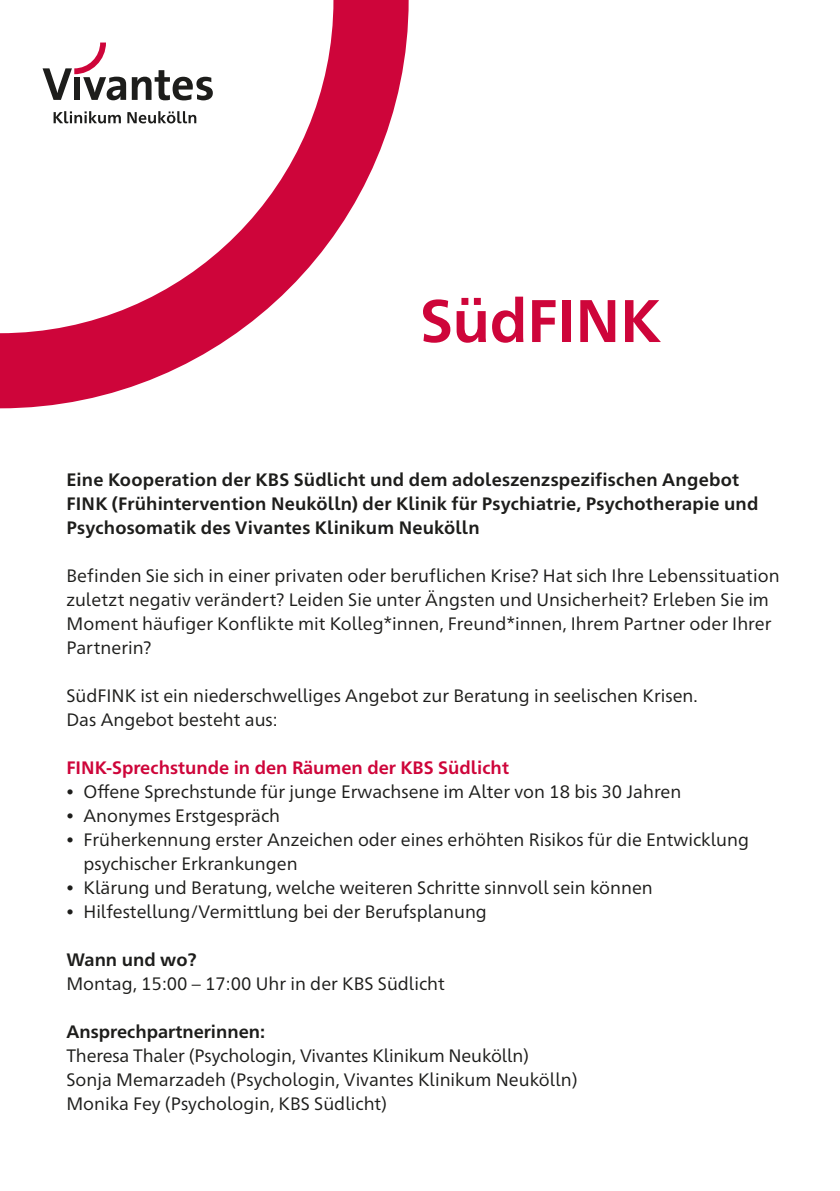
<style>
.page{position:relative;width:840px;height:1191px;background:#fff}
.page>*{position:absolute;margin:0;border:0;box-sizing:border-box;transform-origin:0 0}
.t1{font:700 60px "Frutiger Neue 1450 Pro";letter-spacing:-.01em;color:#ce053a}
.t2{font:18px/24px "Frutiger Neue 1450 Pro";color:#1d1d1b}
.t3{font:700 18px/24px "Frutiger Neue 1450 Pro";letter-spacing:.01em;color:#1d1d1b}
.t4{font:700 18px "Frutiger Neue 1450 Pro";color:#ce053a}
.s1{font-size:15px}
</style>
<div class="page">
<svg style="left:0;top:0;width:408px;height:408px"></svg>
<svg style="left:0;top:0;width:333px;height:333px"></svg>
<svg style="left:132px;top:70px;width:81px;height:30px"></svg>
<svg style="left:43px;top:43px;width:83px;height:57px"></svg>
<svg style="left:54px;top:111px;width:67px;height:12px"></svg>
<svg style="left:127px;top:111px;width:69px;height:12px"></svg>
<h1 class="t1" style="left:420px;top:278px;width:242px">SüdFINK</h1>
<p class="t3" style="left:66px;top:466px;width:693px">Eine Kooperation der KBS Südlicht und dem adoleszenzspezifischen Angebot<br>FINK (Frühintervention Neukölln) der Klinik für Psychiatrie, Psychotherapie und<br>Psychosomatik des Vivantes Klinikum Neukölln</p>
<p class="t2" style="left:66px;top:562px;width:714px">Befinden Sie sich in einer privaten oder beruflichen Krise? Hat sich Ihre Lebenssituation zuletzt negativ verändert? Leiden Sie unter Ängsten und Unsicherheit? Erleben Sie im Moment häufiger Konflikte mit Kolleg*innen, Freund*innen, Ihrem Partner oder Ihrer Partnerin?</p>
<p class="t2" style="left:66px;top:682px;width:632px">SüdFINK ist ein niederschwelliges Angebot zur Beratung in seelischen Krisen.<br>Das Angebot besteht aus:</p>
<p class="t4" style="left:66px;top:755px;width:444px">FINK-Sprechstunde in den Räumen der KBS Südlicht</p>
<p class="t2" style="left:66px;top:778px;width:616px"><span class="s1">•</span> Offene Sprechstunde für junge Erwachsene im Alter von 18 bis 30 Jahren</p>
<p class="t2" style="left:66px;top:802px;width:215px"><span class="s1">•</span> Anonymes Erstgespräch</p>
<p class="t2" style="left:83px;top:826px;width:666px;text-indent:-17px"><span class="s1">•</span> Früherkennung erster Anzeichen oder eines erhöhten Risikos für die Entwicklung psychischer Erkrankungen</p>
<p class="t2" style="left:66px;top:874px;width:587px"><span class="s1">•</span> Klärung und Beratung, welche weiteren Schritte sinnvoll sein können</p>
<p class="t2" style="left:66px;top:898px;width:422px"><span class="s1">•</span> Hilfestellung/Vermittlung bei der Berufsplanung</p>
<p class="t3" style="left:66px;top:946px;width:132px">Wann und wo?</p>
<p class="t2" style="left:66px;top:970px;width:380px">Montag, 15:00 – 17:00 Uhr in der KBS Südlicht</p>
<p class="t3" style="left:66px;top:1018px;width:200px">Ansprechpartnerinnen:</p>
<p class="t2" style="left:66px;top:1042px;width:512px">Theresa Thaler (Psychologin, Vivantes Klinikum Neukölln)<br>Sonja Memarzadeh (Psychologin, Vivantes Klinikum Neukölln)<br>Monika Fey (Psychologin, KBS Südlicht)</p>
</div>
